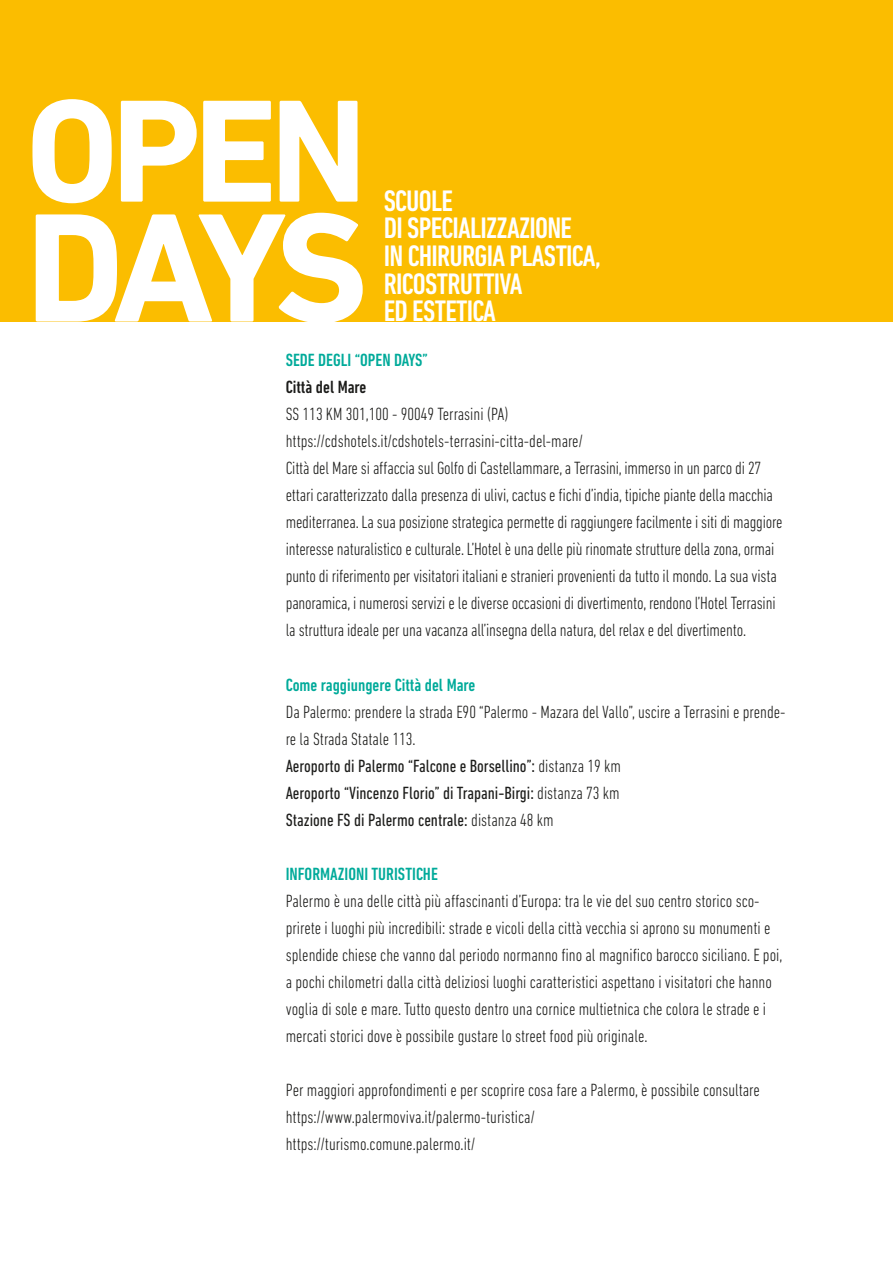
<style>
.page{position:relative;width:893px;height:1263px;background:#fff}
.page>*{position:absolute;margin:0;border:0;box-sizing:border-box;transform-origin:0 0}
.t1{font:700 157.5px "DIN Next LT Pro";color:#fff}
.t2{font:700 148.35px "DIN Next LT Pro";color:#fff}
.t3{font:500 condensed 30.15px/27.8px "DIN Next LT Pro";letter-spacing:-.025em;color:#fff}
.t4{font:300 condensed 18px/27px "DIN Next LT Pro";color:#1c1c1a}
.t5{font:500 condensed 18px "DIN Next LT Pro";color:#00aa9a}
.t6{font:500 condensed 18px "DIN Next LT Pro";color:#1c1c1a}
.s1{font-weight:400}
</style>
<div class="page">
<div style="left:0;top:0;width:893px;height:321px;background:#fbbd00"></div>
<h2 class="t2" style="left:25px;top:64px;width:343px">OPEN</h2>
<h1 class="t1" style="left:25px;top:176px;width:344px">DAYS</h1>
<h3 class="t3" style="left:384px;top:186px;width:219px">SCUOLE<br>DI SPECIALIZZAZIONE<br>IN CHIRURGIA PLASTICA,<br>RICOSTRUTTIVA<br>ED ESTETICA</h3>
<p class="t5" style="left:286px;top:350px;width:144px">SEDE DEGLI “OPEN DAYS”</p>
<p class="t6" style="left:286px;top:377px;width:82px">Città del Mare</p>
<p class="t4" style="left:286px;top:401px;width:498px">SS 113 KM 301,100 - 90049 Terrasini (PA) https://cdshotels.it/cdshotels-terrasini-citta-del-mare/<br>Città del Mare si affaccia sul Golfo di Castellammare, a Terrasini, immerso in un parco di 27 ettari caratterizzato dalla presenza di ulivi, cactus e fichi d’india, tipiche piante della macchia mediterranea. La sua posizione strategica permette di raggiungere facilmente i siti di maggiore interesse naturalistico e culturale. L’Hotel è una delle più rinomate strutture della zona, ormai punto di riferimento per visitatori italiani e stranieri provenienti da tutto il mondo. La sua vista panoramica, i numerosi servizi e le diverse occasioni di divertimento, rendono l’Hotel Terrasini la struttura ideale per una vacanza all’insegna della natura, del relax e del divertimento.</p>
<p class="t5" style="left:286px;top:674px;width:191px">Come raggiungere Città del Mare</p>
<p class="t4" style="left:286px;top:698px;width:501px">Da Palermo: prendere la strada E90 “Palermo - Mazara del Vallo”, uscire a Terrasini e prende&shy;re la Strada Statale 113.<br><span class="s1">Aeroporto di Palermo “Falcone e Borsellino”:</span> distanza 19 km<br><span class="s1">Aeroporto “Vincenzo Florio” di Trapani-Birgi:</span> distanza 73 km<br><span class="s1">Stazione FS di Palermo centrale:</span> distanza 48 km</p>
<p class="t5" style="left:286px;top:863px;width:154px">INFORMAZIONI TURISTICHE</p>
<p class="t4" style="left:286px;top:887px;width:498px">Palermo è una delle città più affascinanti d’Europa: tra le vie del suo centro storico sco&shy;prirete i luoghi più incredibili: strade e vicoli della città vecchia si aprono su monumenti e splendide chiese che vanno dal periodo normanno fino al magnifico barocco siciliano. E poi, a pochi chilometri dalla città deliziosi luoghi caratteristici aspettano i visitatori che hanno voglia di sole e mare. Tutto questo dentro una cornice multietnica che colora le strade e i mercati storici dove è possibile gustare lo street food più originale.</p>
<p class="t4" style="left:286px;top:1076px;width:476px">Per maggiori approfondimenti e per scoprire cosa fare a Palermo, è possibile consultare https://www.palermoviva.it/palermo-turistica/<br>https://turismo.comune.palermo.it/</p>
</div>
